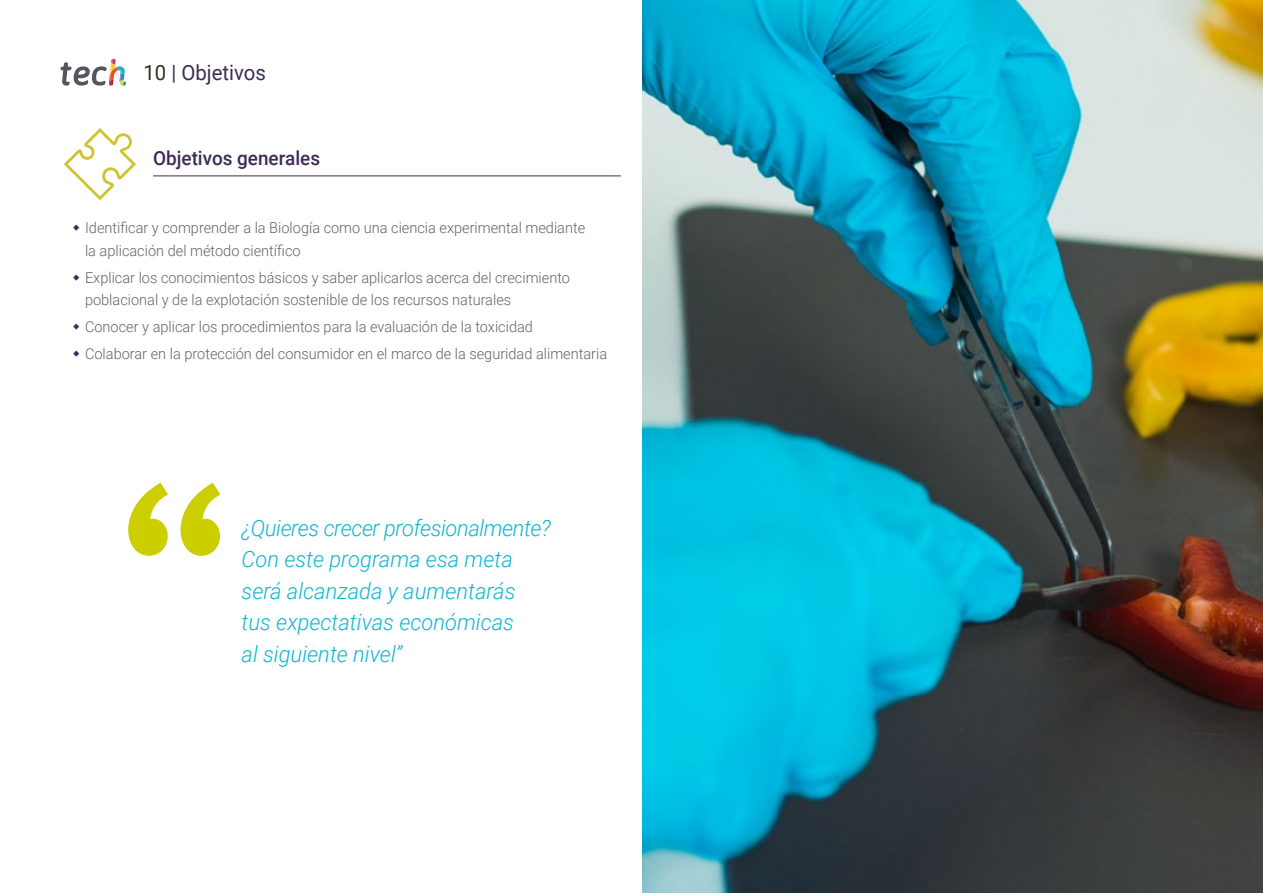
<style>
.page{position:relative;width:1263px;height:893px;background:#fff}
.page>*{position:absolute;margin:0;border:0;box-sizing:border-box;transform-origin:0 0}
.t1{font:italic 300 22.5px/31.5px "Roboto";color:#0fb6cf}
.t2{font:21px "Roboto";color:#3e2b56}
.t3{font:500 19.5px "Roboto";color:#3e2b56}
.t4{font:300 15px/22.5px "Roboto";color:#61646a}
.s1{color:#312e20}
</style>
<div class="page">
<svg style="left:64px;top:128px;width:72px;height:72px"></svg>
<img style="left:642px;top:0;width:621px;height:893px">
<svg style="left:61px;top:59px;width:65px;height:27px"></svg>
<svg style="left:128px;top:483px;width:92px;height:73px"></svg>
<hr style="left:153px;top:176px;width:468px;height:1px;background:#3e2b56">
<h2 class="t2" style="left:144px;top:57px;width:124px"><span class="s1">10</span> | Objetivos</h2>
<h3 class="t3" style="left:153px;top:144px;width:169px">Objetivos generales</h3>
<p class="t4" style="left:85px;top:216px;width:502px">Identificar y comprender a la Biología como una ciencia experimental mediante la aplicación del método científico</p>
<p class="t4" style="left:85px;top:265px;width:486px">Explicar los conocimientos básicos y saber aplicarlos acerca del crecimiento poblacional y de la explotación sostenible de los recursos naturales</p>
<p class="t4" style="left:85px;top:313px;width:524px;line-height:26.7px">Conocer y aplicar los procedimientos para la evaluación de la toxicidad<br>Colaborar en la protección del consumidor en el marco de la seguridad alimentaria</p>
<h1 class="t1" style="left:242px;top:511px;width:311px">¿Quieres crecer profesionalmente?<br>Con este programa esa meta será alcanzada y aumentarás<br>tus expectativas económicas<br>al siguiente nivel”</h1>
</div>
